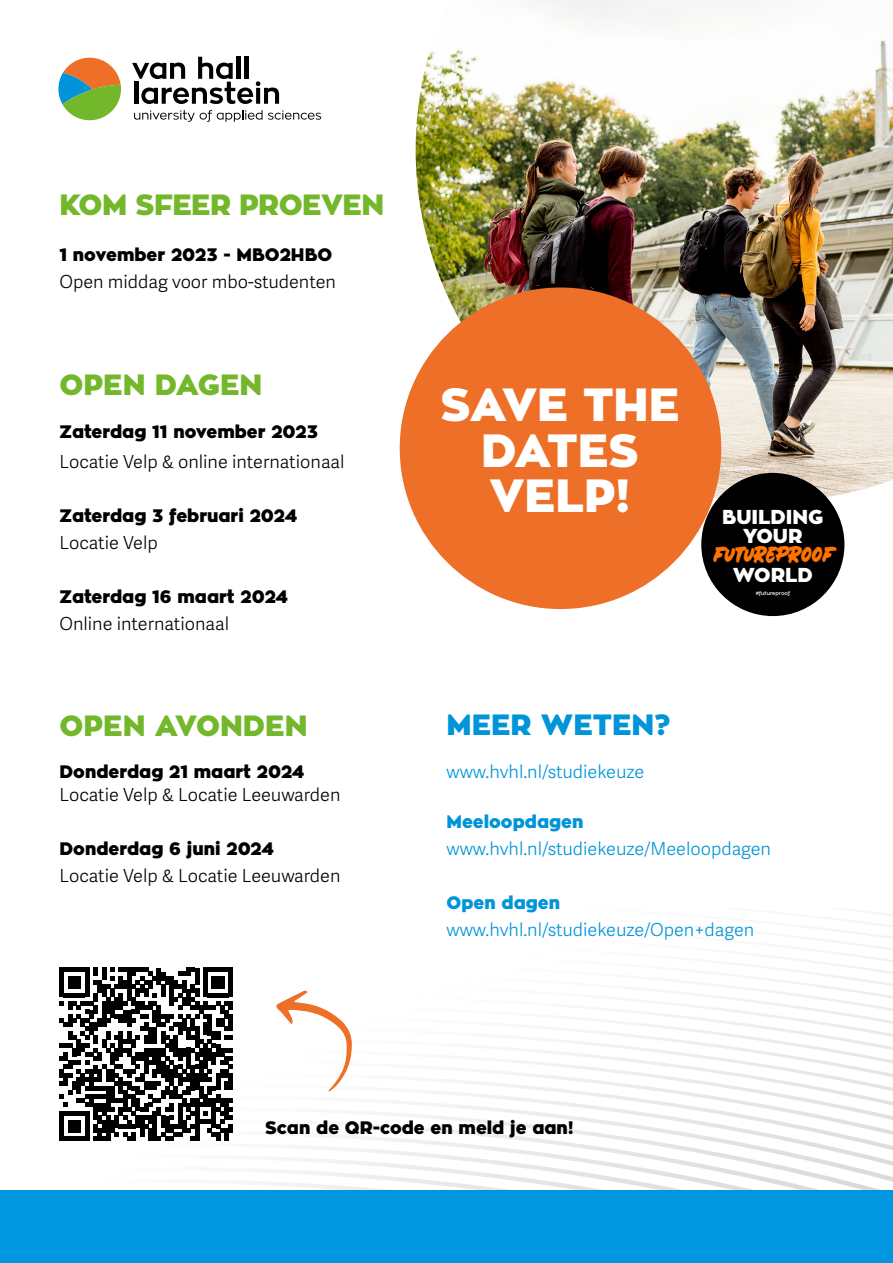
<style>
.page{position:relative;width:893px;height:1263px;background:#fff}
.page>*{position:absolute;margin:0;border:0;box-sizing:border-box;transform-origin:0 0}
.t1{font:900 46.2px/45.4px "Zona Pro";color:#fff;text-align:center}
.t2{font:900 29.1px "Zona Pro";color:#73b72b}
.t3{font:900 29.1px "Zona Pro";letter-spacing:-.02em;color:#73b72b}
.t4{font:900 29.1px "Zona Pro";color:#0094d8}
.t5{font:27.08px "Bolder";color:#ff7300;scale:.85 1}
.t6{font:900 19.95px/20px "Zona Pro";color:#fff;text-align:center}
.t7{font:300 17.92px "Adelle Sans";color:#000}
.t8{font:900 17.92px "Zona Pro";color:#000}
.t9{font:300 17.92px "Adelle Sans";color:#0094d8}
.t10{font:900 17.92px "Zona Pro";color:#0094d8}
.t11{font:600 5.18px "Zona Pro";color:#fff}
</style>
<div class="page">
<svg style="left:0;top:1182px;width:893px;height:9px"></svg>
<svg style="left:281px;top:1166px;width:612px;height:16px"></svg>
<svg style="left:301px;top:1150px;width:592px;height:16px"></svg>
<svg style="left:322px;top:1141px;width:571px;height:9px"></svg>
<svg style="left:132px;top:57px;width:147px;height:47px"></svg>
<svg style="left:134px;top:110px;width:187px;height:12px"></svg>
<svg style="left:58px;top:58px;width:63px;height:62px"></svg>
<div style="left:0;top:1191px;width:893px;height:72px;background:#0096e0"></div>
<img style="left:416px;top:0;width:477px;height:499px">
<div style="left:400px;top:287px;width:321px;height:322px;background:#ee7028;border-radius:50%"></div>
<div style="left:701px;top:473px;width:143px;height:143px;background:#000;border-radius:50%"></div>
<svg style="left:59px;top:910px;width:834px;height:231px"></svg>
<h2 class="t3" style="left:60px;top:185px;width:326px">KOM SFEER PROEVEN</h2>
<p class="t8" style="left:60px;top:243px;width:274px">1 november 2023 - MBO2HBO</p>
<p class="t7" style="left:60px;top:271px;width:278px">Open middag voor mbo-studenten</p>
<h2 class="t2" style="left:60px;top:366px;width:204px">OPEN DAGEN</h2>
<p class="t8" style="left:60px;top:420px;width:260px">Zaterdag 11 november 2023</p>
<p class="t7" style="left:60px;top:451px;width:286px">Locatie Velp &amp; online internationaal</p>
<p class="t8" style="left:60px;top:504px;width:239px">Zaterdag 3 februari 2024</p>
<p class="t7" style="left:60px;top:532px;width:100px">Locatie Velp</p>
<p class="t8" style="left:60px;top:585px;width:230px">Zaterdag 16 maart 2024</p>
<p class="t7" style="left:60px;top:613px;width:171px">Online internationaal</p>
<h2 class="t2" style="left:60px;top:706px;width:250px">OPEN AVONDEN</h2>
<p class="t8" style="left:60px;top:760px;width:246px">Donderdag 21 maart 2024</p>
<p class="t7" style="left:60px;top:784px;width:282px">Locatie Velp &amp; Locatie Leeuwarden</p>
<p class="t8" style="left:60px;top:837px;width:216px">Donderdag 6 juni 2024</p>
<p class="t7" style="left:60px;top:865px;width:282px">Locatie Velp &amp; Locatie Leeuwarden</p>
<h1 class="t1" style="left:440px;top:383px;width:241px">SAVE THE<br>DATES<br>VELP!</h1>
<p class="t6" style="left:722px;top:507px;width:103px">BUILDING<br>YOUR</p>
<h3 class="t5" style="left:713px;top:532px;width:142px">futureproof</h3>
<p class="t6" style="left:733px;top:565px;width:82px">WORLD</p>
<p class="t11" style="left:756px;top:590px;width:36px">#futureproof</p>
<h2 class="t4" style="left:446px;top:705px;width:225px">MEER WETEN?</h2>
<p class="t9" style="left:446px;top:761px;width:199px">www.hvhl.nl/studiekeuze</p>
<p class="t10" style="left:446px;top:810px;width:138px">Meeloopdagen</p>
<p class="t9" style="left:446px;top:838px;width:326px">www.hvhl.nl/studiekeuze/Meeloopdagen</p>
<p class="t10" style="left:446px;top:891px;width:115px">Open dagen</p>
<p class="t9" style="left:446px;top:919px;width:309px">www.hvhl.nl/studiekeuze/Open+dagen</p>
<p class="t8" style="left:265px;top:1116px;width:310px">Scan de QR-code en meld je aan!</p>
</div>
